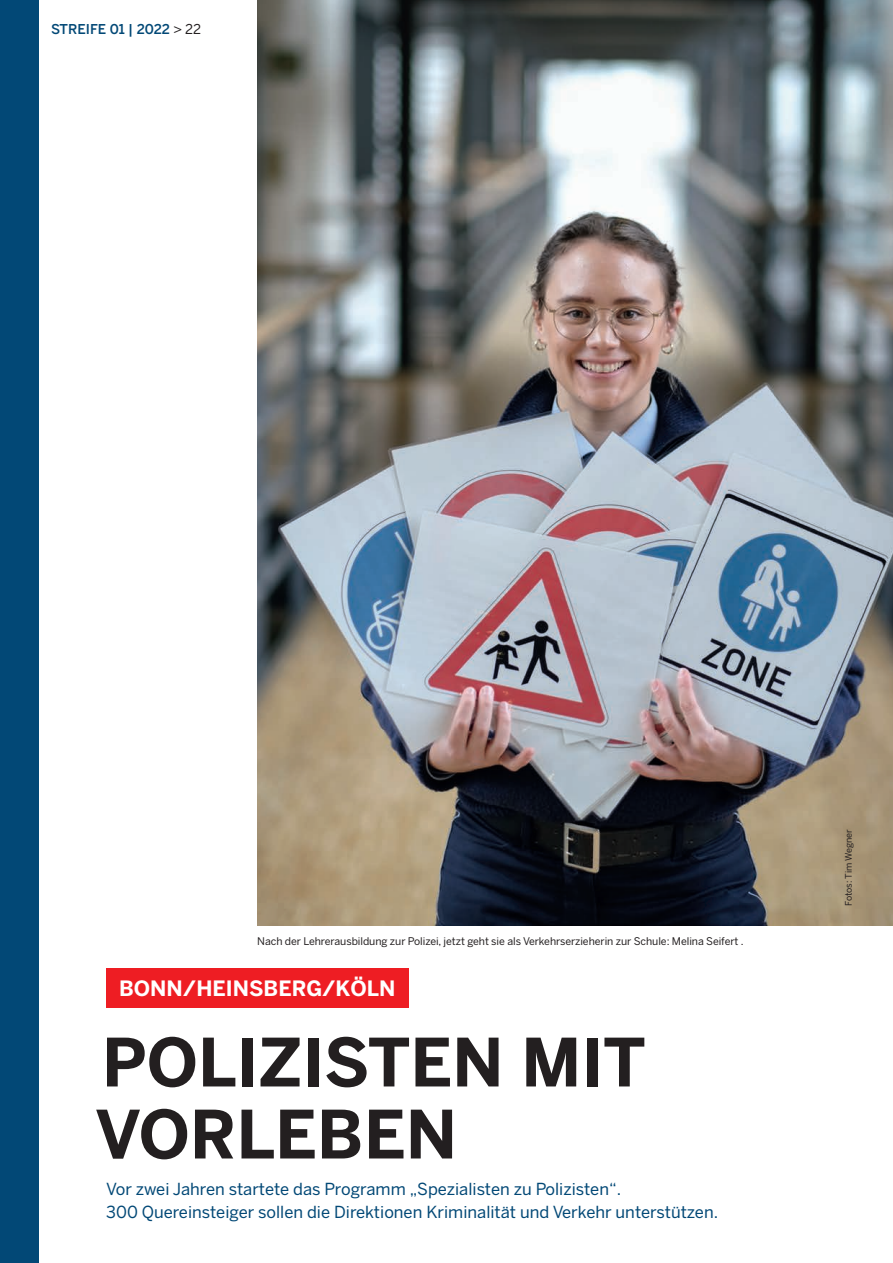
<style>
.page{position:relative;width:893px;height:1263px;background:#fff}
.page>*{position:absolute;margin:0;border:0;box-sizing:border-box;transform-origin:0 0}
.t1{font:700 66px/72px "Benton Sans";color:#231f20}
.t2{font:700 21px "Benton Sans";color:#fff}
.t3{font:16.5px/22.5px "Benton Sans";color:#024876}
.t4{font:500 13.5px "Benton Sans";color:#024876}
.t5{font:10.5px "Benton Sans";letter-spacing:-.005em;color:#231f20}
.t6{font:9px "Benton Sans";color:#231f20}
.s1{font-weight:400;color:#231f20}
</style>
<div class="page">
<div style="left:0;top:0;width:38px;height:1263px;background:#024876"></div>
<div style="left:106px;top:969px;width:302px;height:39px;background:#ee1d23"></div>
<img style="left:257px;top:0;width:636px;height:925px">
<p class="t4" style="left:51px;top:21px;width:152px">STREIFE 01 | 2022 <span class="s1">&gt; 22</span></p>
<p class="t5" style="left:257px;top:935px;width:488px">Nach der Lehrerausbildung zur Polizei, jetzt geht sie als Verkehrserzieherin zur Schule: Melina Seifert .</p>
<p class="t2" style="left:119px;top:976px;width:278px">BONN/HEINSBERG/KÖLN</p>
<h1 class="t1" style="left:95px;top:1025px;width:552px">POLIZISTEN MIT<br>VORLEBEN</h1>
<p class="t3" style="left:106px;top:1178px;width:613px">Vor zwei Jahren startete das Programm „Spezialisten zu Polizisten“.<br>300 Quereinsteiger sollen die Direktionen Kriminalität und Verkehr unterstützen.</p>
<p class="t6" style="left:843px;top:906px;width:78px;rotate:-90deg">Fotos: Tim Wegner</p>
</div>
